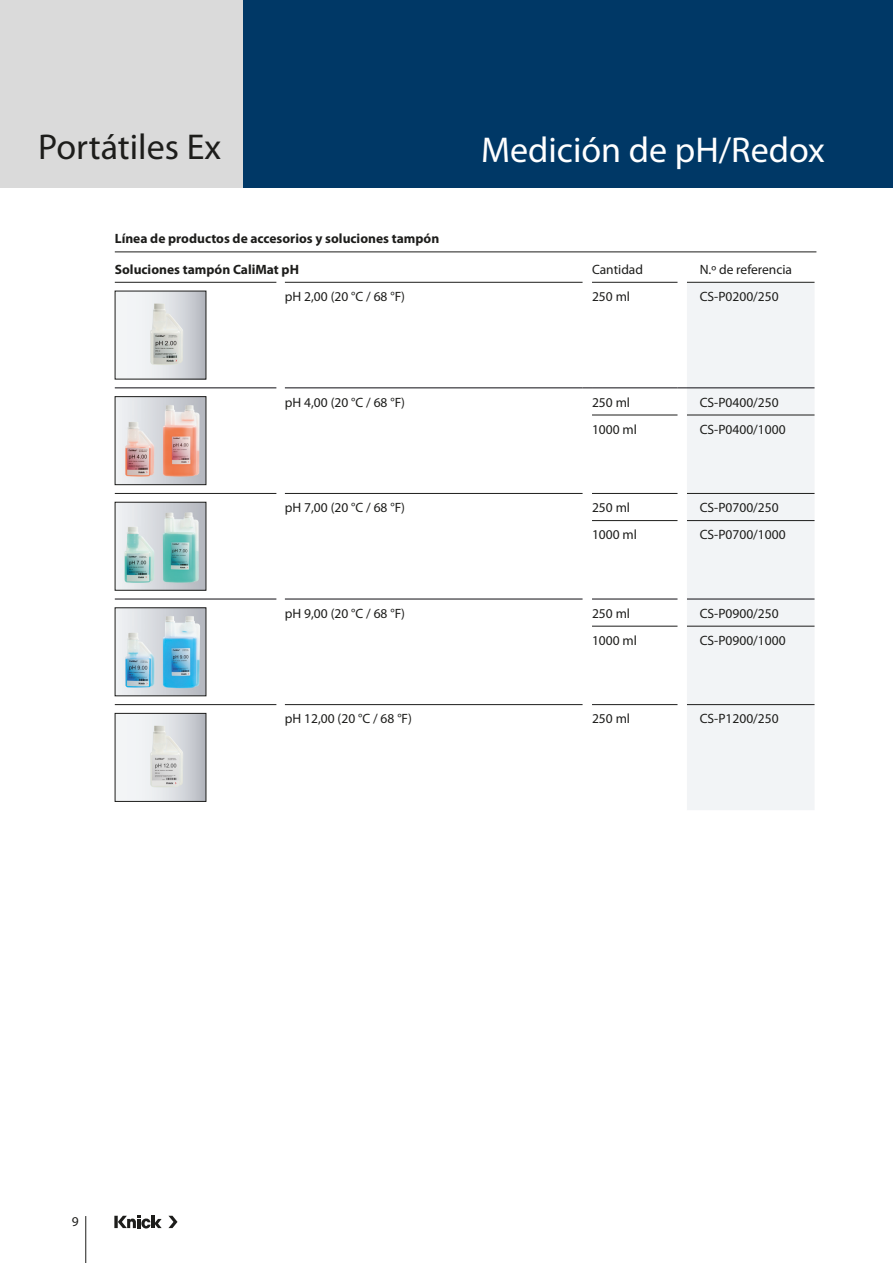
<style>
.page{position:relative;width:893px;height:1263px;background:#fff}
.page>*{position:absolute;margin:0;border:0;box-sizing:border-box;transform-origin:0 0}
.Headline_innen{font:36px "Myriad Pro";color:#fff}
.Produktbereich{font:36px "Myriad Pro";color:#1d1d1b}
.Inhaltsverzeichnis_T{font:13.5px "Myriad Pro";color:#1d1d1b}
.Tabelle_Überschrift{font:700 13.5px "Myriad Pro";color:#1d1d1b}
.Inhaltsverzeichnis_T-2{font:700 13.5px "Myriad Pro";color:#1d1d1b}
</style>
<div class="page">
<svg style="left:114px;top:1216px;width:4px;height:12px"></svg>
<svg style="left:118px;top:1216px;width:44px;height:12px"></svg>
<svg style="left:168px;top:1216px;width:9px;height:12px"></svg>
<div style="left:242px;top:0;width:651px;height:187px;background:#003866"></div>
<hr style="left:115px;top:252px;width:701px;height:1px;background:#1d1d1b">
<div style="left:687px;top:283px;width:127px;height:527px;background:#f2f4f6"></div>
<hr style="left:115px;top:282px;width:161px;height:1px;background:#1d1d1b">
<hr style="left:285px;top:282px;width:298px;height:1px;background:#1d1d1b">
<hr style="left:592px;top:282px;width:85px;height:1px;background:#1d1d1b">
<hr style="left:687px;top:282px;width:127px;height:1px;background:#1d1d1b">
<hr style="left:592px;top:415px;width:85px;height:1px;background:#1d1d1b">
<hr style="left:687px;top:415px;width:127px;height:1px;background:#1d1d1b">
<hr style="left:115px;top:493px;width:161px;height:1px;background:#1d1d1b">
<hr style="left:285px;top:493px;width:298px;height:1px;background:#1d1d1b">
<hr style="left:592px;top:493px;width:85px;height:1px;background:#1d1d1b">
<hr style="left:687px;top:493px;width:127px;height:1px;background:#1d1d1b">
<hr style="left:592px;top:520px;width:85px;height:1px;background:#1d1d1b">
<hr style="left:687px;top:520px;width:127px;height:1px;background:#1d1d1b">
<hr style="left:592px;top:626px;width:85px;height:1px;background:#1d1d1b">
<hr style="left:687px;top:626px;width:127px;height:1px;background:#1d1d1b">
<hr style="left:115px;top:704px;width:161px;height:1px;background:#1d1d1b">
<hr style="left:285px;top:704px;width:298px;height:1px;background:#1d1d1b">
<hr style="left:592px;top:704px;width:85px;height:1px;background:#1d1d1b">
<hr style="left:687px;top:704px;width:127px;height:1px;background:#1d1d1b">
<hr style="left:115px;top:599px;width:161px;height:1px;background:#0f0e14">
<hr style="left:285px;top:599px;width:298px;height:1px;background:#0f0e14">
<hr style="left:592px;top:599px;width:85px;height:1px;background:#0f0e14">
<hr style="left:687px;top:599px;width:127px;height:1px;background:#0f0e14">
<hr style="left:115px;top:388px;width:161px;height:1px;background:#0f0e14">
<hr style="left:285px;top:388px;width:298px;height:1px;background:#0f0e14">
<hr style="left:592px;top:388px;width:85px;height:1px;background:#0f0e14">
<hr style="left:687px;top:388px;width:127px;height:1px;background:#0f0e14">
<svg style="left:117px;top:293px;width:87px;height:84px"></svg>
<img style="left:150px;top:303px;width:33px;height:62px">
<img style="left:117px;top:398px;width:87px;height:85px">
<div style="left:115px;top:396px;width:91px;height:89px;border:1px solid #1d1d1b"></div>
<img style="left:117px;top:504px;width:87px;height:84px">
<img style="left:117px;top:609px;width:87px;height:85px">
<svg style="left:117px;top:715px;width:87px;height:85px"></svg>
<img style="left:150px;top:725px;width:33px;height:62px">
<div style="left:115px;top:713px;width:91px;height:89px;border:1px solid #1d1d1b"></div>
<hr style="left:85px;top:1216px;width:1px;height:47px;background:#1d1d1b">
<div style="left:0;top:0;width:242px;height:187px;background:#dadada"></div>
<p class="Produktbereich" style="left:38px;top:125px;width:184px">Portátiles Ex</p>
<p class="Headline_innen" style="left:481px;top:127px;width:345px">Medición de pH/Redox</p>
<p class="Tabelle_Überschrift" style="left:115px;top:230px;width:326px">Línea de productos de accesorios y soluciones tampón</p>
<p class="Inhaltsverzeichnis_T-2" style="left:115px;top:260px;width:186px">Soluciones tampón CaliMat pH</p>
<p class="Inhaltsverzeichnis_T" style="left:592px;top:261px;width:53px">Cantidad</p>
<p class="Inhaltsverzeichnis_T" style="left:700px;top:261px;width:94px">N.º de referencia</p>
<p class="Inhaltsverzeichnis_T" style="left:285px;top:288px;width:122px">pH 2,00 (20 °C / 68 °F)</p>
<p class="Inhaltsverzeichnis_T" style="left:592px;top:288px;width:40px">250 ml</p>
<p class="Inhaltsverzeichnis_T" style="left:700px;top:288px;width:80px">CS-P0200/250</p>
<p class="Inhaltsverzeichnis_T" style="left:285px;top:394px;width:122px">pH 4,00 (20 °C / 68 °F)</p>
<p class="Inhaltsverzeichnis_T" style="left:592px;top:394px;width:40px">250 ml</p>
<p class="Inhaltsverzeichnis_T" style="left:700px;top:394px;width:80px">CS-P0400/250</p>
<p class="Inhaltsverzeichnis_T" style="left:592px;top:421px;width:47px">1000 ml</p>
<p class="Inhaltsverzeichnis_T" style="left:700px;top:421px;width:87px">CS-P0400/1000</p>
<p class="Inhaltsverzeichnis_T" style="left:285px;top:499px;width:122px">pH 7,00 (20 °C / 68 °F)</p>
<p class="Inhaltsverzeichnis_T" style="left:592px;top:499px;width:40px">250 ml</p>
<p class="Inhaltsverzeichnis_T" style="left:700px;top:499px;width:80px">CS-P0700/250</p>
<p class="Inhaltsverzeichnis_T" style="left:592px;top:526px;width:47px">1000 ml</p>
<p class="Inhaltsverzeichnis_T" style="left:700px;top:526px;width:87px">CS-P0700/1000</p>
<p class="Inhaltsverzeichnis_T" style="left:285px;top:605px;width:122px">pH 9,00 (20 °C / 68 °F)</p>
<p class="Inhaltsverzeichnis_T" style="left:592px;top:605px;width:40px">250 ml</p>
<p class="Inhaltsverzeichnis_T" style="left:700px;top:605px;width:80px">CS-P0900/250</p>
<p class="Inhaltsverzeichnis_T" style="left:592px;top:632px;width:47px">1000 ml</p>
<p class="Inhaltsverzeichnis_T" style="left:700px;top:632px;width:87px">CS-P0900/1000</p>
<p class="Inhaltsverzeichnis_T" style="left:72px;top:1213px;width:8px">9</p>
<p class="Inhaltsverzeichnis_T" style="left:285px;top:710px;width:129px">pH 12,00 (20 °C / 68 °F)</p>
<p class="Inhaltsverzeichnis_T" style="left:592px;top:710px;width:40px">250 ml</p>
<p class="Inhaltsverzeichnis_T" style="left:700px;top:710px;width:80px">CS-P1200/250</p>
</div>
